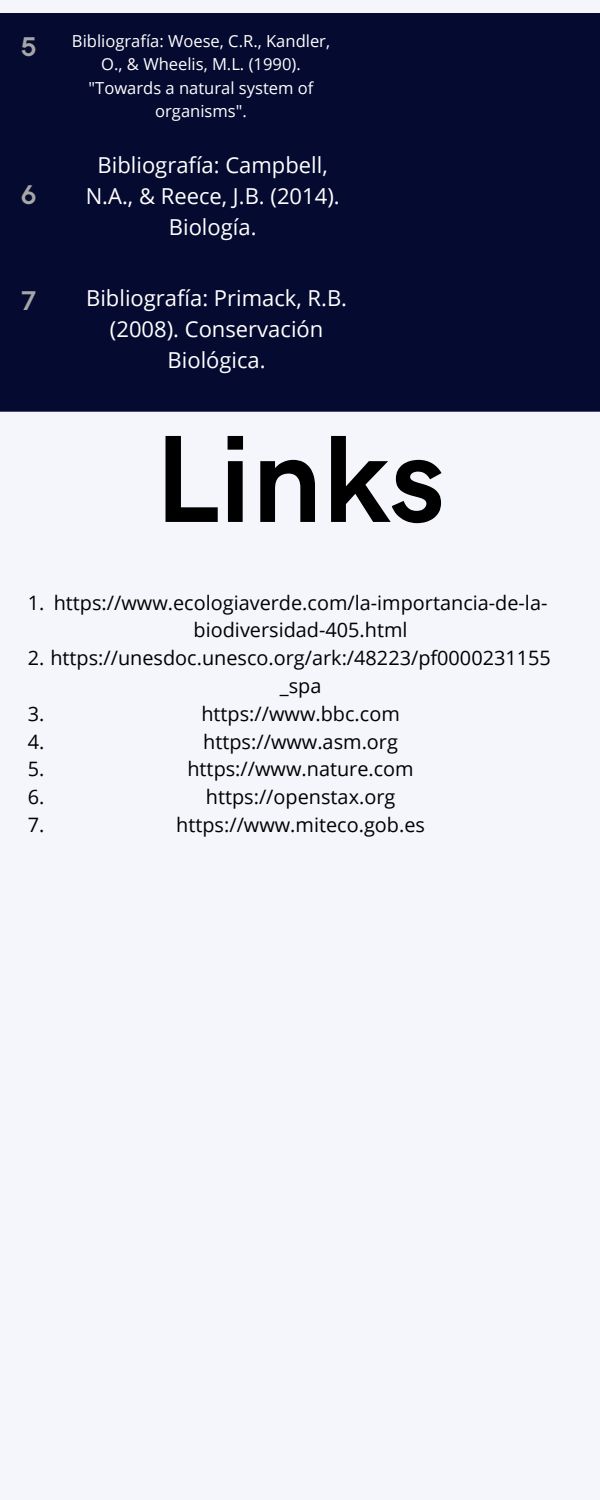
<style>
.page{position:relative;width:600px;height:1500px;background:#f4f6fc}
.page>*{position:absolute;margin:0;border:0;box-sizing:border-box;transform-origin:0 0}
.t1{font:700 124.6px "HK Grotesk";color:#000}
.t2{font:700 27.2px "HK Grotesk";color:#a6a6a6}
.t3{font:22px/30.8px "Open Sans";color:#fff;text-align:center}
.t4{font:19.9px/27.8px "Open Sans";color:#000;text-align:center}
.t5{font:16.6px/23.1px "Open Sans";color:#fff;text-align:center}
</style>
<div class="page">
<div style="left:0;top:13px;width:600px;height:399px;background:#050a30"></div>
<p class="t2" style="left:21px;top:31px;width:17px">5</p>
<p class="t2" style="left:21px;top:180px;width:17px">6</p>
<p class="t2" style="left:21px;top:285px;width:17px">7</p>
<h2 class="t5" style="left:72px;top:29px;width:260px">Bibliografía: Woese, C.R., Kandler,<br>O., &amp; Wheelis, M.L. (1990). "Towards a natural system of organisms".</h2>
<p class="t3" style="left:86px;top:149px;width:256px">Bibliografía: Campbell,<br>N.A., &amp; Reece, J.B. (2014).<br>Biología.</p>
<h2 class="t3" style="left:86px;top:283px;width:262px">Bibliografía: Primack, R.B. (2008). Conservación<br>Biológica.</h2>
<h1 class="t1" style="left:154px;top:410px;width:292px">Links</h1>
<p class="t4" style="left:54px;top:588px;width:495px">https://www.ecologiaverde.com/la-importancia-de-la&shy;biodiversidad-405.html</p>
<p class="t4" style="left:28px;top:588px;width:18px">1.</p>
<p class="t4" style="left:28px;top:644px;width:524px">2. https://unesdoc.unesco.org/ark:/48223/pf0000231155</p>
<p class="t4" style="left:280px;top:671px;width:43px">_spa</p>
<p class="t4" style="left:28px;top:699px;width:18px">3.</p>
<p class="t4" style="left:201px;top:699px;width:200px">https://www.bbc.com</p>
<p class="t4" style="left:28px;top:727px;width:18px">4.</p>
<p class="t4" style="left:203px;top:727px;width:196px">https://www.asm.org</p>
<p class="t4" style="left:28px;top:755px;width:18px">5.</p>
<p class="t4" style="left:187px;top:755px;width:228px">https://www.nature.com</p>
<p class="t4" style="left:28px;top:782px;width:18px">6.</p>
<p class="t4" style="left:206px;top:782px;width:191px">https://openstax.org</p>
<p class="t4" style="left:28px;top:810px;width:18px">7.</p>
<p class="t4" style="left:176px;top:810px;width:250px">https://www.miteco.gob.es</p>
</div>
